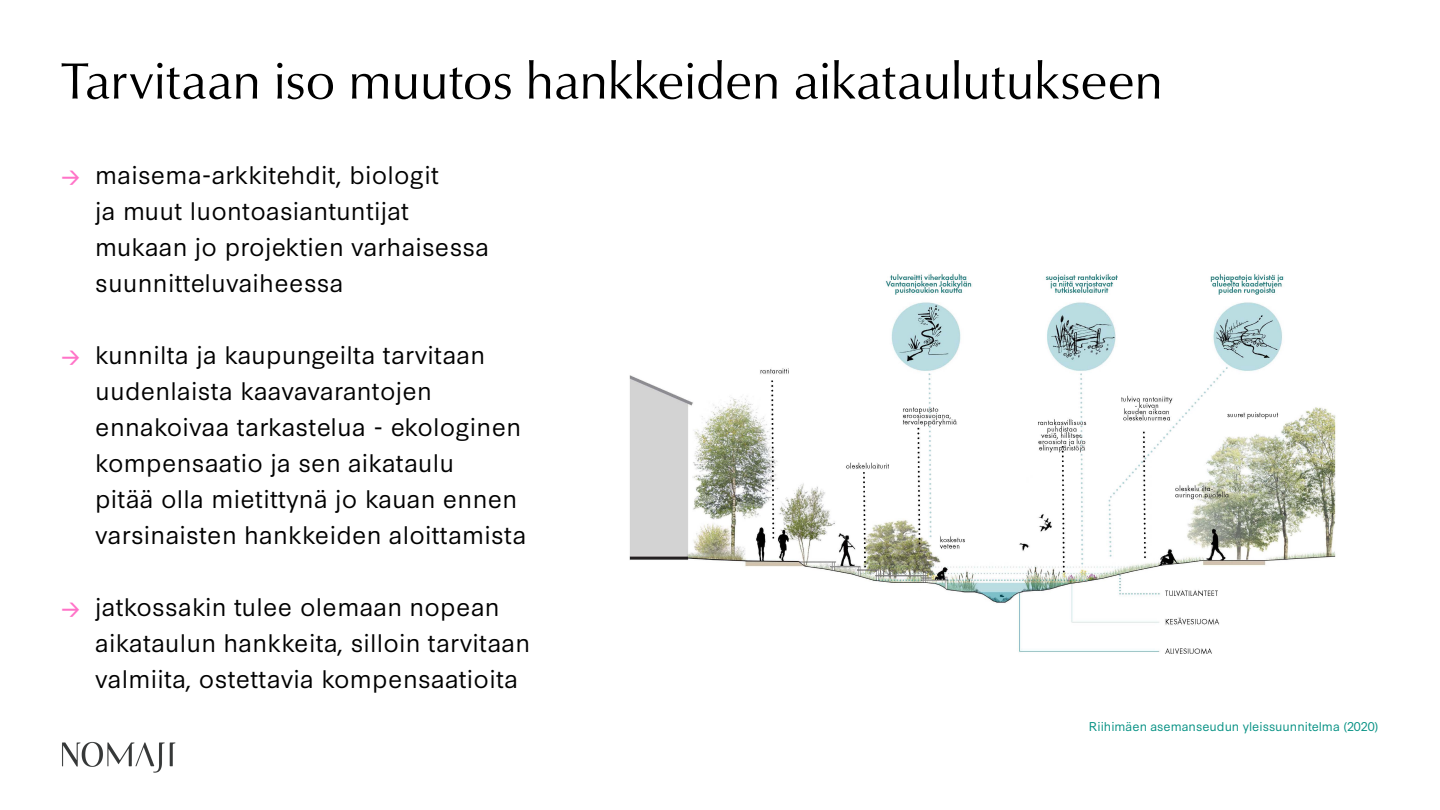
<style>
.page{position:relative;width:1440px;height:810px;background:#fff}
.page>*{position:absolute;margin:0;border:0;box-sizing:border-box;transform-origin:0 0}
.t1{font:52.5px "Classico URW";color:#000}
.t2{font:24px/36px "Synthese";letter-spacing:.01em;color:#000}
.Leipäteksti{font:12px "Synthese";color:#008f81}
.s1{font-size:27.75px;color:#ff73c8}
</style>
<div class="page">
<img style="left:62px;top:741px;width:114px;height:32px">
<img style="left:629px;top:273px;width:707px;height:382px">
<h2 class="t1" style="left:62px;top:42px;width:1103px">Tarvitaan iso muutos hankkeiden aikataulutukseen</h2>
<p class="t2" style="left:95px;top:155px;width:395px;text-indent:-34px"><span class="s1">→</span> maisema-arkkitehdit, biologit<br>ja muut luontoasiantuntijat mukaan jo projektien varhaisessa suunnitteluvaiheessa</p>
<p class="t2" style="left:95px;top:335px;width:433px;text-indent:-34px"><span class="s1">→</span> kunnilta ja kaupungeilta tarvitaan uudenlaista kaavavarantojen ennakoivaa tarkastelua - ekologinen kompensaatio ja sen aikataulu<br>pitää olla mietittynä jo kauan ennen varsinaisten hankkeiden aloittamista</p>
<p class="t2" style="left:95px;top:587px;width:437px;text-indent:-34px"><span class="s1">→</span> jatkossakin tulee olemaan nopean aikataulun hankkeita, silloin tarvitaan valmiita, ostettavia kompensaatioita</p>
<p class="Leipäteksti" style="left:1089px;top:717px;width:291px">Riihimäen asemanseudun yleissuunnitelma (2020)</p>
</div>
